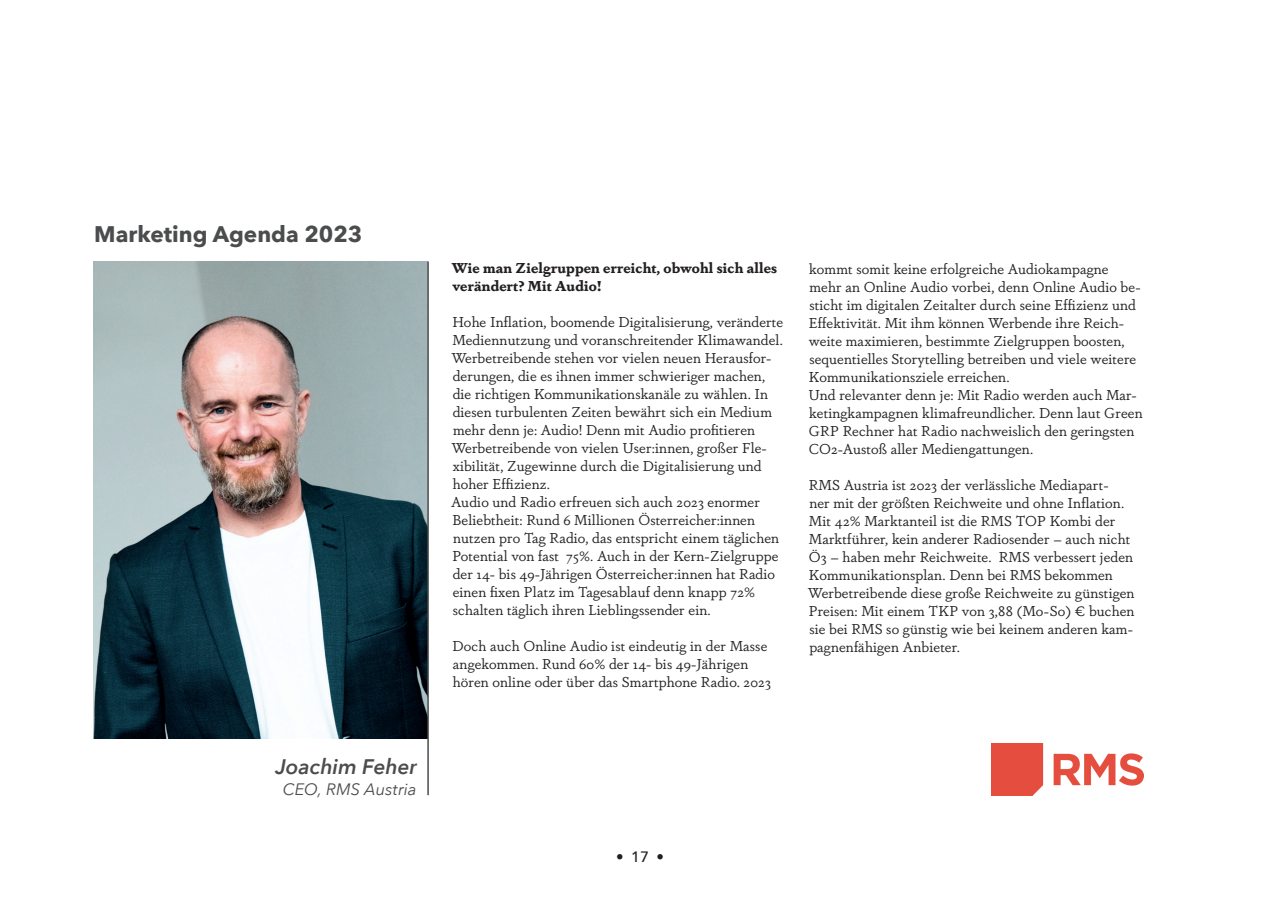
<style>
.page{position:relative;width:1280px;height:910px;background:#fff}
.page>*{position:absolute;margin:0;border:0;box-sizing:border-box;transform-origin:0 0}
.t1{font:700 22.5px "Avenir Next";color:#4b4c4d}
.t2{font:italic 600 21px "Avenir Next";color:#4b4c4d}
.t3{font:italic 16.5px "Avenir Next";color:#4b4c4d}
.t4{font:500 15px "Avenir Next";color:#231f20}
.t5{font:14.25px/18px "Dapifer";letter-spacing:.01em;color:#231f20}
.t6{font:700 14.25px/18px "Dapifer";letter-spacing:.01em;color:#231f20}
</style>
<div class="page">
<img style="left:94px;top:261px;width:333px;height:477px">
<hr style="left:427px;top:261px;width:2px;height:534px;background:#4b4c4d">
<img style="left:991px;top:744px;width:152px;height:51px">
<h1 class="t1" style="left:94px;top:214px;width:270px">Marketing Agenda 2023</h1>
<h2 class="t2" style="left:275px;top:748px;width:143px">Joachim Feher</h2>
<p class="t3" style="left:283px;top:775px;width:135px">CEO, RMS Austria</p>
<p class="t6" style="left:451px;top:259px;width:327px">Wie man Zielgruppen erreicht, obwohl sich alles verändert? Mit Audio!</p>
<p class="t5" style="left:451px;top:313px;width:334px">Hohe Inflation, boomende Digitalisierung, veränderte Mediennutzung und voranschreitender Klimawandel.<br>Werbetreibende stehen vor vielen neuen Herausfor&shy;derungen, die es ihnen immer schwieriger machen, die richtigen Kommunikationskanäle zu wählen. In diesen turbulenten Zeiten bewährt sich ein Medium mehr denn je: Audio! Denn mit Audio profitieren Werbetreibende von vielen User:innen, großer Fle&shy;xibilität, Zugewinne durch die Digitalisierung und hoher Effizienz.<br>Audio und Radio erfreuen sich auch 2023 enormer Beliebtheit: Rund 6 Millionen Österreicher:innen nutzen pro Tag Radio, das entspricht einem täglichen Potential von fast 75%. Auch in der Kern-Zielgruppe der 14- bis 49-Jährigen Österreicher:innen hat Radio einen fixen Platz im Tagesablauf denn knapp 72% schalten täglich ihren Lieblingssender ein.</p>
<p class="t5" style="left:452px;top:637px;width:320px">Doch auch Online Audio ist eindeutig in der Masse angekommen. Rund 60% der 14- bis 49-Jährigen hören online oder über das Smartphone Radio. 2023</p>
<p class="t5" style="left:808px;top:259px;width:336px">kommt somit keine erfolgreiche Audiokampagne mehr an Online Audio vorbei, denn Online Audio be&shy;sticht im digitalen Zeitalter durch seine Effizienz und Effektivität. Mit ihm können Werbende ihre Reich&shy;weite maximieren, bestimmte Zielgruppen boosten, sequentielles Storytelling betreiben und viele weitere Kommunikationsziele erreichen.<br>Und relevanter denn je: Mit Radio werden auch Mar&shy;ketingkampagnen klimafreundlicher. Denn laut Green GRP Rechner hat Radio nachweislich den geringsten CO2-Austoß aller Mediengattungen.</p>
<p class="t5" style="left:808px;top:475px;width:328px">RMS Austria ist 2023 der verlässliche Mediapart-<br>ner mit der größten Reichweite und ohne Inflation.<br>Mit 42% Marktanteil ist die RMS TOP Kombi der Marktführer, kein anderer Radiosender – auch nicht Ö3 – haben mehr Reichweite. RMS verbessert jeden Kommunikationsplan. Denn bei RMS bekommen Werbetreibende diese große Reichweite zu günstigen Preisen: Mit einem TKP von 3,88 (Mo-So) € buchen sie bei RMS so günstig wie bei keinem anderen kam&shy;pagnenfähigen Anbieter.</p>
<p class="t4" style="left:616px;top:844px;width:49px">• 17 •</p>
</div>
